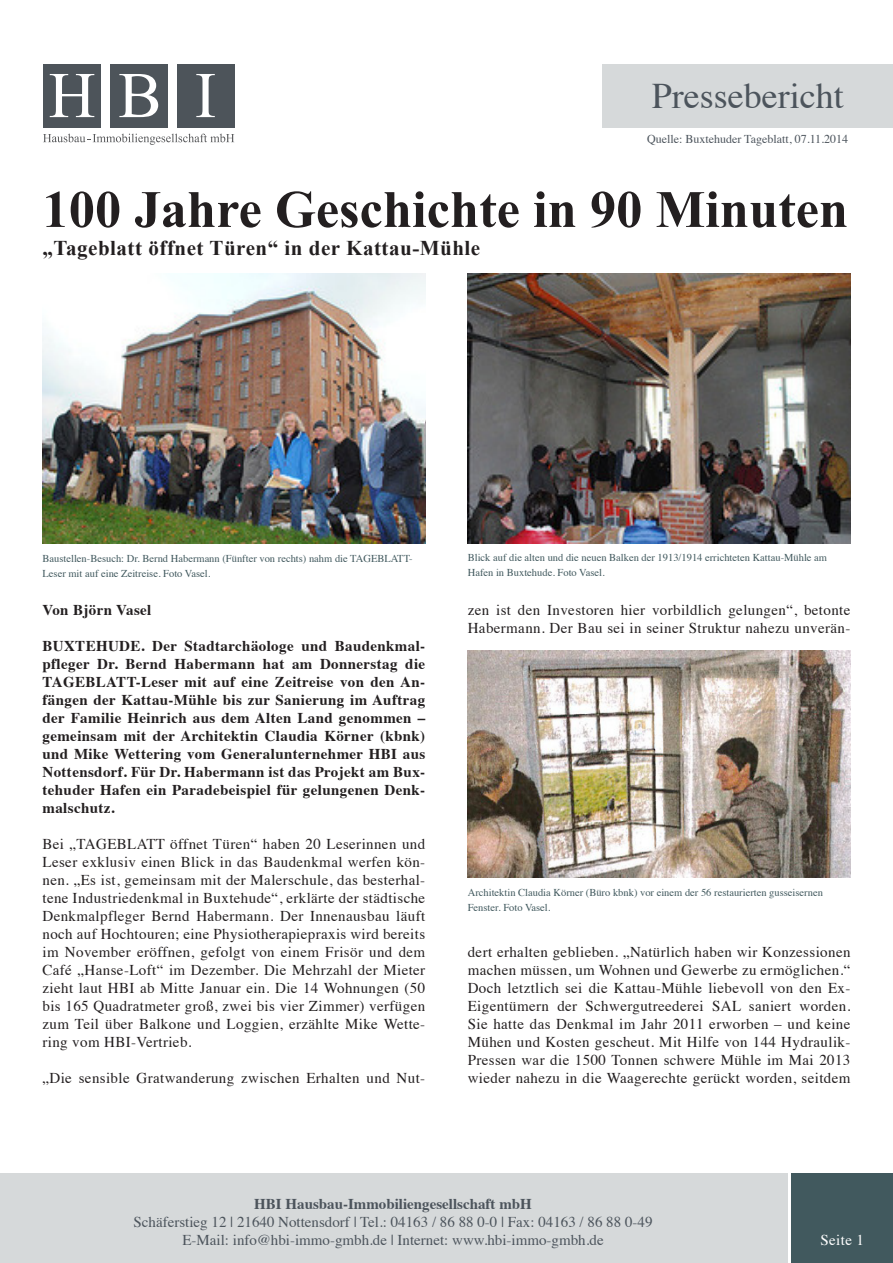
<style>
.page{position:relative;width:893px;height:1263px;background:#fff}
.page>*{position:absolute;margin:0;border:0;box-sizing:border-box;transform-origin:0 0}
.t1{font:700 52.5px "Times New Roman";color:#231f20}
.t2{font:36px "Times";color:#4c545c}
.t3{font:700 21px "Times New Roman";letter-spacing:.025em;color:#231f20}
.t4{font:15px/18px "Times";letter-spacing:.025em;color:#231f20;text-align:justify}
.t5{font:700 15px/18px "Times";letter-spacing:.025em;color:#231f20;text-align:justify}
.t6{font:15px "Times";color:#4c545c}
.t7{font:700 15px "Times";color:#4c545c}
.t8{font:15px "Times";letter-spacing:.025em;color:#fff}
.t9{font:12px "Times";color:#4c545c}
.t10{font:10.5px/15px "Times";color:#41595e}
</style>
<div class="page">
<div style="left:792px;top:1173px;width:101px;height:90px;background:#41595e"></div>
<div style="left:0;top:1173px;width:788px;height:90px;background:#d6d9da"></div>
<svg style="left:43px;top:64px;width:192px;height:81px"></svg>
<div style="left:602px;top:64px;width:291px;height:63px;background:#d6d9da"></div>
<img style="left:43px;top:273px;width:383px;height:270px">
<img style="left:468px;top:651px;width:382px;height:226px">
<img style="left:468px;top:273px;width:382px;height:270px">
<p class="t2" style="left:652px;top:62px;width:193px">Pressebericht</p>
<p class="t9" style="left:647px;top:127px;width:203px">Quelle: Buxtehuder Tageblatt, 07.11.2014</p>
<p class="t1" style="left:43px;top:173px;width:807px">100 Jahre Geschichte in 90 Minuten</p>
<p class="t3" style="left:43px;top:234px;width:439px">„Tageblatt öffnet Türen“ in der Kattau-Mühle</p>
<p class="t10" style="left:43px;top:550px;width:372px">Baustellen-Besuch: Dr. Bernd Habermann (Fünfter von rechts) nahm die TAGEBLATT-<br>Leser mit auf eine Zeitreise. Foto Vasel.</p>
<p class="t10" style="left:468px;top:549px;width:361px">Blick auf die alten und die neuen Balken der 1913/1914 errichteten Kattau-Mühle am<br>Hafen in Buxtehude. Foto Vasel.</p>
<p class="t5" style="left:43px;top:600px;width:110px">Von Björn Vasel</p>
<p class="t5" style="left:43px;top:636px;width:384px">BUXTEHUDE. Der Stadtarchäologe und Baudenkmal&shy;pfleger Dr. Bernd Habermann hat am Donnerstag die TAGEBLATT-Leser mit auf eine Zeitreise von den An&shy;fängen der Kattau-Mühle bis zur Sanierung im Auftrag der Familie Heinrich aus dem Alten Land genommen – gemeinsam mit der Architektin Claudia Körner (kbnk) und Mike Wettering vom Generalunternehmer HBI aus Nottensdorf. Für Dr. Habermann ist das Projekt am Bux&shy;tehuder Hafen ein Paradebeispiel für gelungenen Denk&shy;malschutz.</p>
<p class="t4" style="left:43px;top:834px;width:384px">Bei „TAGEBLATT öffnet Türen“ haben 20 Leserinnen und Leser exklusiv einen Blick in das Baudenkmal werfen kön&shy;nen. „Es ist, gemeinsam mit der Malerschule, das besterhal&shy;tene Industriedenkmal in Buxtehude“, erklärte der städtische Denkmalpfleger Bernd Habermann. Der Innenausbau läuft noch auf Hochtouren; eine Physiotherapiepraxis wird bereits im November eröffnen, gefolgt von einem Frisör und dem Café „Hanse-Loft“ im Dezember. Die Mehrzahl der Mieter zieht laut HBI ab Mitte Januar ein. Die 14 Wohnungen (50 bis 165 Quadratmeter groß, zwei bis vier Zimmer) verfügen zum Teil über Balkone und Loggien, erzählte Mike Wette&shy;ring vom HBI-Vertrieb.</p>
<p class="t4" style="left:43px;top:1068px;width:384px">„Die sensible Gratwanderung zwischen Erhalten und Nut-</p>
<p class="t4" style="left:468px;top:600px;width:384px">zen ist den Investoren hier vorbildlich gelungen“, betonte<br>Habermann. Der Bau sei in seiner Struktur nahezu unverän-</p>
<p class="t10" style="left:468px;top:884px;width:357px">Architektin Claudia Körner (Büro kbnk) vor einem der 56 restaurierten gusseisernen<br>Fenster. Foto Vasel.</p>
<p class="t4" style="left:468px;top:942px;width:384px">dert erhalten geblieben. „Natürlich haben wir Konzessionen machen müssen, um Wohnen und Gewerbe zu ermöglichen.“ Doch letztlich sei die Kattau-Mühle liebevoll von den Ex-Eigentümern der Schwergutreederei SAL saniert worden.<br>Sie hatte das Denkmal im Jahr 2011 erworben – und keine Mühen und Kosten gescheut. Mit Hilfe von 144 Hydraulik-Pressen war die 1500 Tonnen schwere Mühle im Mai 2013 wieder nahezu in die Waagerechte gerückt worden, seitdem</p>
<p class="t7" style="left:254px;top:1189px;width:279px">HBI Hausbau-Immobiliengesellschaft mbH</p>
<p class="t6" style="left:134px;top:1207px;width:520px">Schäferstieg 12 | 21640 Nottensdorf | Tel.: 04163 / 86 88 0-0 | Fax: 04163 / 86 88 0-49</p>
<p class="t6" style="left:182px;top:1225px;width:423px">E-Mail: info@hbi-immo-gmbh.de | Internet: www.hbi-immo-gmbh.de</p>
<p class="t8" style="left:820px;top:1226px;width:45px">Seite 1</p>
</div>
